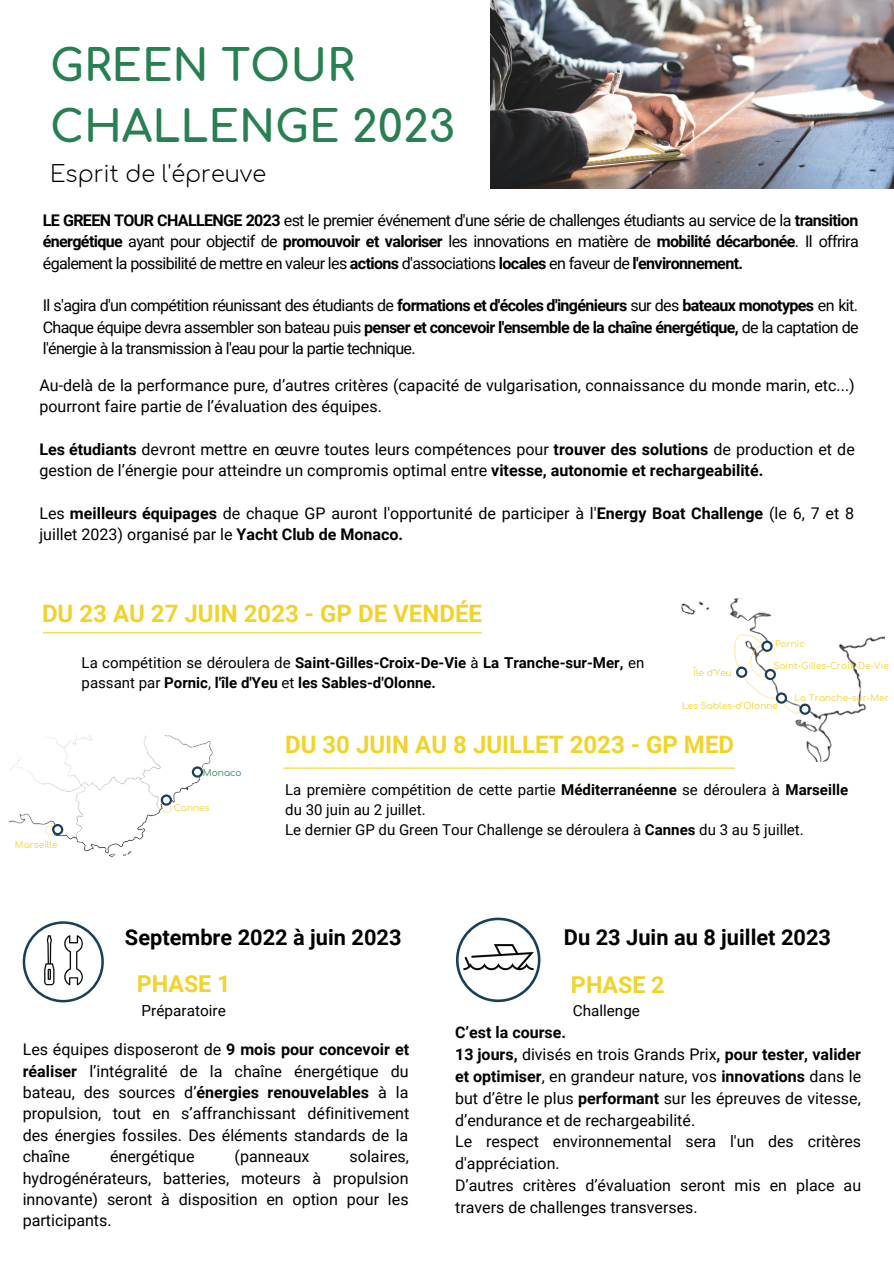
<style>
.page{position:relative;width:894px;height:1264px;background:#fff}
.page>*{position:absolute;margin:0;border:0;box-sizing:border-box;transform-origin:0 0}
.t1{font:700 43.5px/60.8px "Comfortaa";color:#288052}
.t2{font:700 24px "Roboto";color:#f0d32d}
.t3{font:700 23.25px "Roboto";color:#f0d32d}
.t4{font:300 22.5px "Comfortaa";color:#000}
.t5{font:700 21.75px "Roboto";color:#000}
.t6{font:16.05px/21.5px "Roboto";color:#000;text-align:justify}
.t7{font:700 16.05px "Roboto";color:#000}
.t8{font:15.3px "Roboto";color:#000}
.t9{font:15px/20.2px "Roboto";color:#000}
.t10{font:700 15px/20.2px "Roboto";color:#000}
.t11{font:9px "Comfortaa";color:#f0d32d}
.t12{font:9px "Comfortaa";color:#288052}
.s1{font-weight:700}
.s2{font-weight:400}
</style>
<div class="page">
<hr style="left:43px;top:632px;width:438px;height:1px;background:#f0d32d">
<hr style="left:284px;top:767px;width:450px;height:1px;background:#f0d32d">
<svg style="left:23px;top:921px;width:81px;height:81px"></svg>
<img style="left:27px;top:929px;width:72px;height:72px">
<img style="left:456px;top:917px;width:85px;height:86px">
<img style="left:681px;top:598px;width:203px;height:163px">
<img style="left:10px;top:735px;width:203px;height:122px">
<img style="left:490px;top:0;width:403px;height:189px">
<svg style="left:761px;top:640px;width:11px;height:12px"></svg>
<div style="left:763px;top:643px;width:7px;height:6px;background:#fff;border-radius:50%"></div>
<svg style="left:735px;top:666px;width:12px;height:12px"></svg>
<svg style="left:738px;top:669px;width:6px;height:6px"></svg>
<svg style="left:764px;top:669px;width:11px;height:11px"></svg>
<svg style="left:766px;top:671px;width:7px;height:7px"></svg>
<svg style="left:775px;top:692px;width:11px;height:11px"></svg>
<svg style="left:777px;top:694px;width:7px;height:7px"></svg>
<svg style="left:799px;top:703px;width:11px;height:11px"></svg>
<div style="left:801px;top:706px;width:7px;height:6px;background:#fff;border-radius:50%"></div>
<svg style="left:52px;top:824px;width:11px;height:11px"></svg>
<div style="left:54px;top:826px;width:7px;height:7px;background:#fff;border-radius:50%"></div>
<svg style="left:161px;top:794px;width:11px;height:11px"></svg>
<div style="left:163px;top:796px;width:7px;height:7px;background:#fff;border-radius:50%"></div>
<svg style="left:192px;top:766px;width:11px;height:11px"></svg>
<div style="left:194px;top:768px;width:7px;height:7px;background:#fff;border-radius:50%"></div>
<p class="t1" style="left:50px;top:37px;width:406px">GREEN TOUR<br>CHALLENGE 2023</p>
<p class="t4" style="left:50px;top:162px;width:217px">Esprit de l'épreuve</p>
<p class="t6" style="left:43px;top:210px;width:817px"><span class="s1">LE GREEN TOUR CHALLENGE 2023</span> est le premier événement d'une série de challenges étudiants au service de la <span class="s1">transition énergétique</span> ayant pour objectif de <span class="s1">promouvoir et valoriser</span> les innovations en matière de <span class="s1">mobilité décarbonée</span>. Il offrira également la possibilité de mettre en valeur les <span class="s1">actions</span> d'associations <span class="s1">locales</span> en faveur de <span class="s1">l'environnement.</span></p>
<p class="t6" style="left:43px;top:295px;width:817px">Il s'agira d'un compétition réunissant des étudiants de <span class="s1">formations et d'écoles d'ingénieurs</span> sur des <span class="s1">bateaux monotypes</span> en kit.<br>Chaque équipe devra assembler son bateau puis <span class="s1">penser et concevoir l'ensemble de la chaîne énergétique,</span> de la captation de l'énergie à la transmission à l'eau pour la partie technique.</p>
<p class="t6" style="left:39px;top:374px;width:816px">Au-delà de la performance pure, d’autres critères (capacité de vulgarisation, connaissance du monde marin, etc...) pourront faire partie de l’évaluation des équipes.</p>
<p class="t6" style="left:39px;top:438px;width:816px"><span class="s1">Les étudiants</span> devront mettre en œuvre toutes leurs compétences pour <span class="s1">trouver des solutions</span> de production et de gestion de l’énergie pour atteindre un compromis optimal entre <span class="s1">vitesse, autonomie et rechargeabilité.</span></p>
<p class="t6" style="left:39px;top:503px;width:815px">Les <span class="s1">meilleurs équipages</span> de chaque GP auront l'opportunité de participer à l'<span class="s1">Energy Boat Challenge</span> (le 6, 7 et 8 juillet 2023) organisé par le <span class="s1">Yacht Club de Monaco.</span></p>
<p class="t2" style="left:42px;top:599px;width:441px">DU 23 AU 27 JUIN 2023 - GP DE VENDÉE</p>
<p class="t10" style="left:82px;top:652px;width:564px"><span class="s2">La compétition se déroulera de</span> Saint-Gilles-Croix-De-Vie <span class="s2">à</span> La Tranche-sur-Mer, <span class="s2">en passant par</span> Pornic<span class="s2">,</span> l'île d'Yeu <span class="s2">et</span> les Sables-d'Olonne.</p>
<p class="t11" style="left:774px;top:639px;width:31px">Pornic</p>
<p class="t11" style="left:773px;top:661px;width:117px">Saint-Gilles-Croix-De-Vie</p>
<p class="t11" style="left:681px;top:701px;width:98px">Les Sables-d'Olonne</p>
<p class="t11" style="left:693px;top:667px;width:40px">Île d'Yeu</p>
<p class="t11" style="left:794px;top:692px;width:96px">La Tranche-sur-Mer</p>
<p class="t11" style="left:15px;top:839px;width:44px">Marseille</p>
<p class="t12" style="left:203px;top:767px;width:40px">Monaco</p>
<p class="t11" style="left:174px;top:803px;width:37px">Cannes</p>
<p class="t2" style="left:285px;top:730px;width:450px">DU 30 JUIN AU 8 JUILLET 2023 - GP MED</p>
<p class="t9" style="left:285px;top:779px;width:564px">La première compétition de cette partie <span class="s1">Méditerranéenne</span> se déroulera à <span class="s1">Marseille </span>du 30 juin au 2 juillet.</p>
<p class="t9" style="left:285px;top:820px;width:520px">Le dernier GP du Green Tour Challenge se déroulera à <span class="s1">Cannes</span> du 3 au 5 juillet.</p>
<p class="t5" style="left:125px;top:925px;width:278px">Septembre 2022 à juin 2023</p>
<p class="t3" style="left:137px;top:970px;width:95px">PHASE 1</p>
<p class="t8" style="left:142px;top:1001px;width:86px">Préparatoire</p>
<p class="t5" style="left:564px;top:924px;width:268px">Du 23 Juin au 8 juillet 2023</p>
<p class="t3" style="left:571px;top:971px;width:95px">PHASE 2</p>
<p class="t8" style="left:572px;top:1001px;width:69px">Challenge</p>
<p class="t6" style="left:23px;top:1038px;width:388px">Les équipes disposeront de <span class="s1">9 mois pour concevoir et réaliser</span> l’intégralité de la chaîne énergétique du bateau, des sources d’<span class="s1">énergies renouvelables</span> à la propulsion, tout en s’affranchissant définitivement des énergies fossiles. Des éléments standards de la chaîne</p>
<p class="t6" style="left:110px;top:1145px;width:86px">énergétique</p>
<p class="t6" style="left:234px;top:1145px;width:76px">(panneaux</p>
<p class="t6" style="left:23px;top:1145px;width:387px;text-indent:327px">solaires, hydrogénérateurs, batteries, moteurs à propulsion innovante) seront à disposition en option pour les participants.</p>
<p class="t7" style="left:455px;top:1023px;width:112px">C’est la course.</p>
<p class="t6" style="left:455px;top:1043px;width:407px"><span class="s1">13 jours,</span> divisés en trois Grands Prix<span class="s1">, pour tester, valider et optimiser</span>, en grandeur nature, vos <span class="s1">innovations</span> dans le but d’être le plus <span class="s1">performant</span> sur les épreuves de vitesse, d’endurance et de rechargeabilité.</p>
<p class="t6" style="left:455px;top:1131px;width:407px">Le respect environnemental sera l'un des critères d'appréciation.</p>
<p class="t6" style="left:455px;top:1174px;width:407px">D’autres critères d’évaluation seront mis en place au travers de challenges transverses.</p>
</div>
